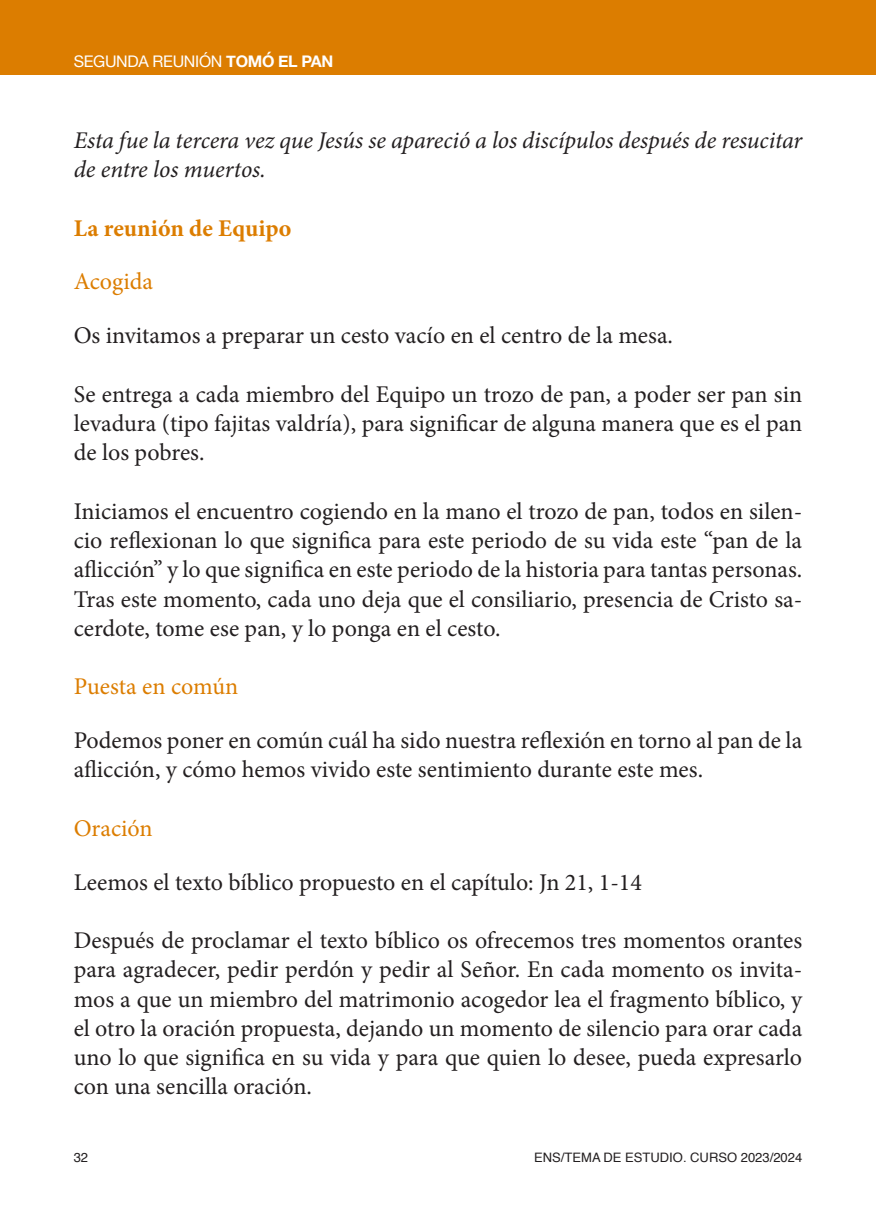
<style>
.page{position:relative;width:876px;height:1225px;background:#fff}
.page>*{position:absolute;margin:0;border:0;box-sizing:border-box;transform-origin:0 0}
.t1{font:24px/29.2px "Minion Pro";color:#231f20;text-align:justify}
.t2{font:italic 24px/29.2px "Minion Pro";letter-spacing:-.005em;color:#231f20}
.t3{font:24px "Minion Pro";color:#dc7d00}
.t4{font:700 24px "Minion Pro";color:#dc7d00}
.t5{font:16px "Helvetica Neue";letter-spacing:-.02em;color:#fff}
.t6{font:13px "Helvetica";color:#231f20}
.s1{font-weight:700}
</style>
<div class="page">
<div style="left:859px;top:0;width:17px;height:75px;background:#dc7d00"></div>
<div style="left:0;top:0;width:859px;height:75px;background:#dc7d00"></div>
<p class="t5" style="left:74px;top:50px;width:261px">SEGUNDA REUNIÓN <span class="s1">TOMÓ EL PAN</span></p>
<p class="t2" style="left:74px;top:126px;width:730px">Esta fue la tercera vez que Jesús se apareció a los discípulos después de resucitar de entre los muertos.</p>
<p class="t4" style="left:74px;top:211px;width:219px">La reunión de Equipo</p>
<p class="t3" style="left:74px;top:266px;width:81px">Acogida</p>
<p class="t1" style="left:74px;top:321px;width:601px">Os invitamos a preparar un cesto vacío en el centro de la mesa.</p>
<p class="t1" style="left:74px;top:379px;width:730px">Se entrega a cada miembro del Equipo un trozo de pan, a poder ser pan sin levadura (tipo fajitas valdría), para significar de alguna manera que es el pan de los pobres.</p>
<p class="t1" style="left:74px;top:496px;width:730px">Iniciamos el encuentro cogiendo en la mano el trozo de pan, todos en silen&shy;cio reflexionan lo que significa para este periodo de su vida este “pan de la aflicción” y lo que significa en este periodo de la historia para tantas personas.<br>Tras este momento, cada uno deja que el consiliario, presencia de Cristo sa&shy;cerdote, tome ese pan, y lo ponga en el cesto.</p>
<p class="t3" style="left:74px;top:670px;width:166px">Puesta en común</p>
<p class="t1" style="left:74px;top:726px;width:730px">Podemos poner en común cuál ha sido nuestra reflexión en torno al pan de la aflicción, y cómo hemos vivido este sentimiento durante este mes.</p>
<p class="t3" style="left:74px;top:812px;width:81px">Oración</p>
<p class="t1" style="left:74px;top:867px;width:570px">Leemos el texto bíblico propuesto en el capítulo: Jn 21, 1-14</p>
<p class="t1" style="left:74px;top:926px;width:730px">Después de proclamar el texto bíblico os ofrecemos tres momentos orantes para agradecer, pedir perdón y pedir al Señor. En cada momento os invita&shy;mos a que un miembro del matrimonio acogedor lea el fragmento bíblico, y el otro la oración propuesta, dejando un momento de silencio para orar cada uno lo que significa en su vida y para que quien lo desee, pueda expresarlo con una sencilla oración.</p>
<p class="t6" style="left:74px;top:1147px;width:16px">32</p>
<p class="t6" style="left:534px;top:1147px;width:270px">ENS/TEMA DE ESTUDIO. CURSO 2023/2024</p>
</div>
